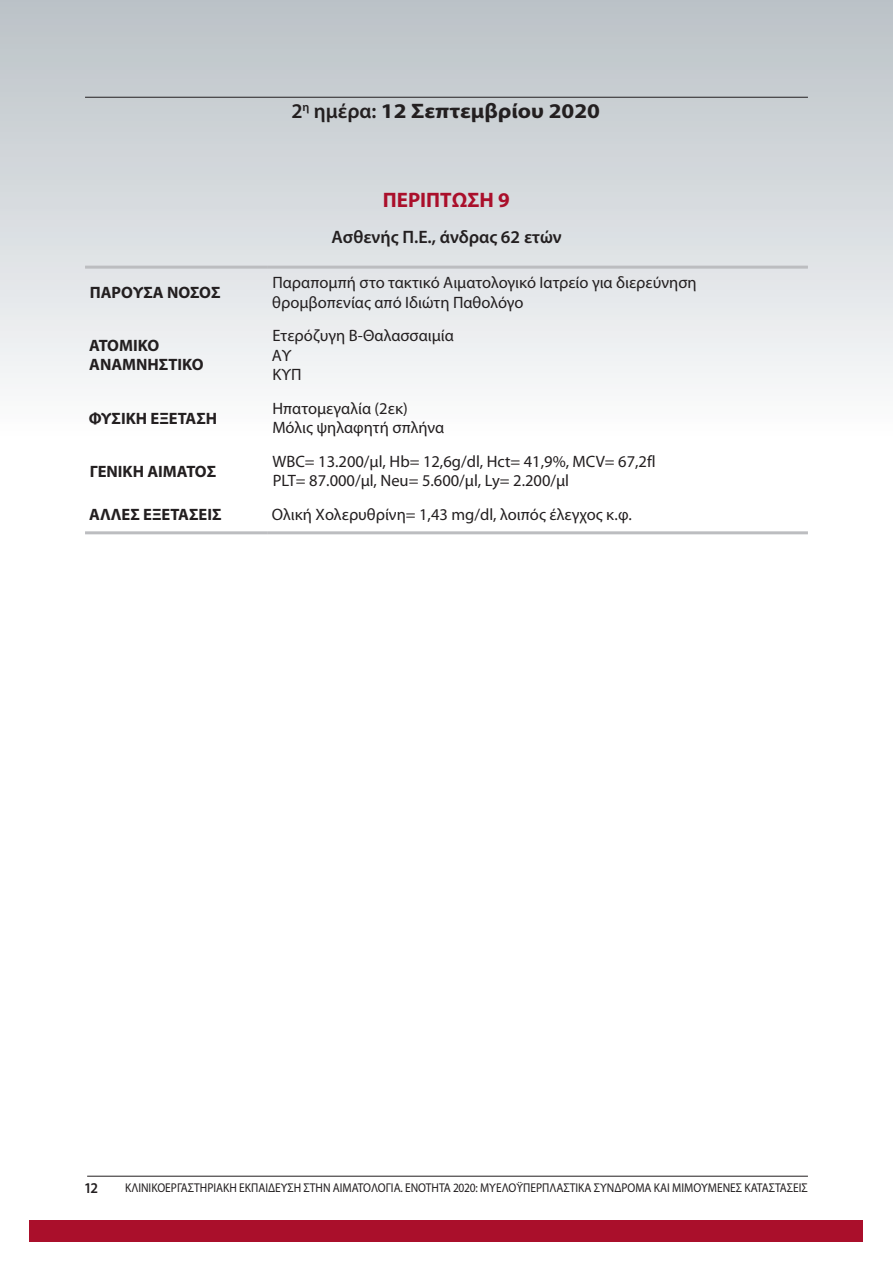
<style>
.page{position:relative;width:893px;height:1263px;background:#fff}
.page>*{position:absolute;margin:0;border:0;box-sizing:border-box;transform-origin:0 0}
.t1{font:700 21px "Myriad Pro";color:#231f20;scale:1.1 1}
.t2{font:700 21px "Myriad Pro";color:#aa0f2b}
.t3{font:600 18px "Myriad Pro";color:#231f20}
.t4{font:16.5px/19.5px "Myriad Pro";color:#231f20}
.t5{font:700 16.5px/19.5px "Myriad Pro";color:#231f20}
.t6{font:600 15px "Myriad Pro";color:#231f20;scale:.95 1}
.t7{font:12.75px "Myriad Pro";color:#231f20;scale:.9 1}
.s1{font-weight:600}
</style>
<div class="page">
<div style="left:0;top:0;width:893px;height:436px;background:linear-gradient(to bottom,#b9c0c6,#fcfcfd)"></div>
<div style="left:30px;top:1220px;width:833px;height:22px;background:#aa0f2b"></div>
<hr style="left:87px;top:1176px;width:721px;height:1px;background:#231f20">
<hr style="left:85px;top:266px;width:183px;height:3px;background:#bcbdc0">
<hr style="left:268px;top:266px;width:540px;height:3px;background:#bcbdc0">
<hr style="left:85px;top:531px;width:183px;height:3px;background:#bcbdc0">
<hr style="left:268px;top:531px;width:540px;height:3px;background:#bcbdc0">
<hr style="left:85px;top:97px;width:723px;height:1px;background:#231f20">
<p class="t1" style="left:291px;top:97px;width:282px"><span class="s1">2</span><sup>η</sup> <span class="s1">ημέρα:</span> 12 Σεπτεμβρίου 2020</p>
<p class="t2" style="left:383px;top:186px;width:72px">ΠΕΡΙΠΤΩΣΗ</p>
<p class="t2" style="left:498px;top:186px;width:13px">9</p>
<p class="t3" style="left:331px;top:225px;width:232px">Ασθενής Π.Ε., άνδρας 62 ετών</p>
<p class="t5" style="left:90px;top:282px;width:23px">ΠΑΡΟΥΣΑ</p>
<p class="t5" style="left:167px;top:282px;width:12px">ΝΟΣΟΣ</p>
<p class="t4" style="left:272px;top:272px;width:426px">Παραπομπή στο τακτικό Αιματολογικό Ιατρείο για διερεύνηση θρομβοπενίας από Ιδιώτη Παθολόγο</p>
<p class="t5" style="left:89px;top:335px;width:53px">ΑΤΟΜΙΚΟ<br>ΑΝΑ</p>
<p class="t4" style="left:272px;top:326px;width:184px">Ετερόζυγη Β-Θαλασσαιμία<br>ΑΥ<br>ΚΥΠ</p>
<p class="t5" style="left:122px;top:355px;width:25px">ΜΝΗΣΤΙΚΟ</p>
<p class="t5" style="left:89px;top:408px;width:23px">ΦΥΣΙΚΗ</p>
<p class="t5" style="left:151px;top:408px;width:38px">ΕΞΕΤΑΣΗ</p>
<p class="t4" style="left:272px;top:398px;width:173px">Ηπατομεγαλία (2εκ)<br>Μόλις ψηλαφητή σπλήνα</p>
<p class="t5" style="left:90px;top:461px;width:27px">ΓΕΝΙΚΗ</p>
<p class="t5" style="left:147px;top:461px;width:41px">ΑΙΜΑΤΟΣ</p>
<p class="t4" style="left:272px;top:451px;width:385px">WBC= 13.200/μl, Hb= 12,6g/dl, Hct= 41,9%, MCV= 67,2fl<br>PLT= 87.000/μl, Νeu= 5.600/μl, Ly= 2.200/μl</p>
<p class="t5" style="left:89px;top:504px;width:12px">ΑΛΛ</p>
<p class="t5" style="left:122px;top:504px;width:94px">ΕΣ ΕΞΕΤΑΣΕΙΣ</p>
<p class="t4" style="left:272px;top:504px;width:362px">Ολική Χολερυθρίνη= 1,43 mg/dl, λοιπός έλεγχος κ.φ.</p>
<p class="t6" style="left:84px;top:1179px;width:17px">12</p>
<p class="t7" style="left:125px;top:1179px;width:755px">Κλινικοεργαστηριακή Εκπαίδευση στην Αι ματολογία. Ενότητα 2020: μυελοϋπερπλαστικα συνδρομα και μιμουμεν εσ καταστασεισ</p>
</div>
